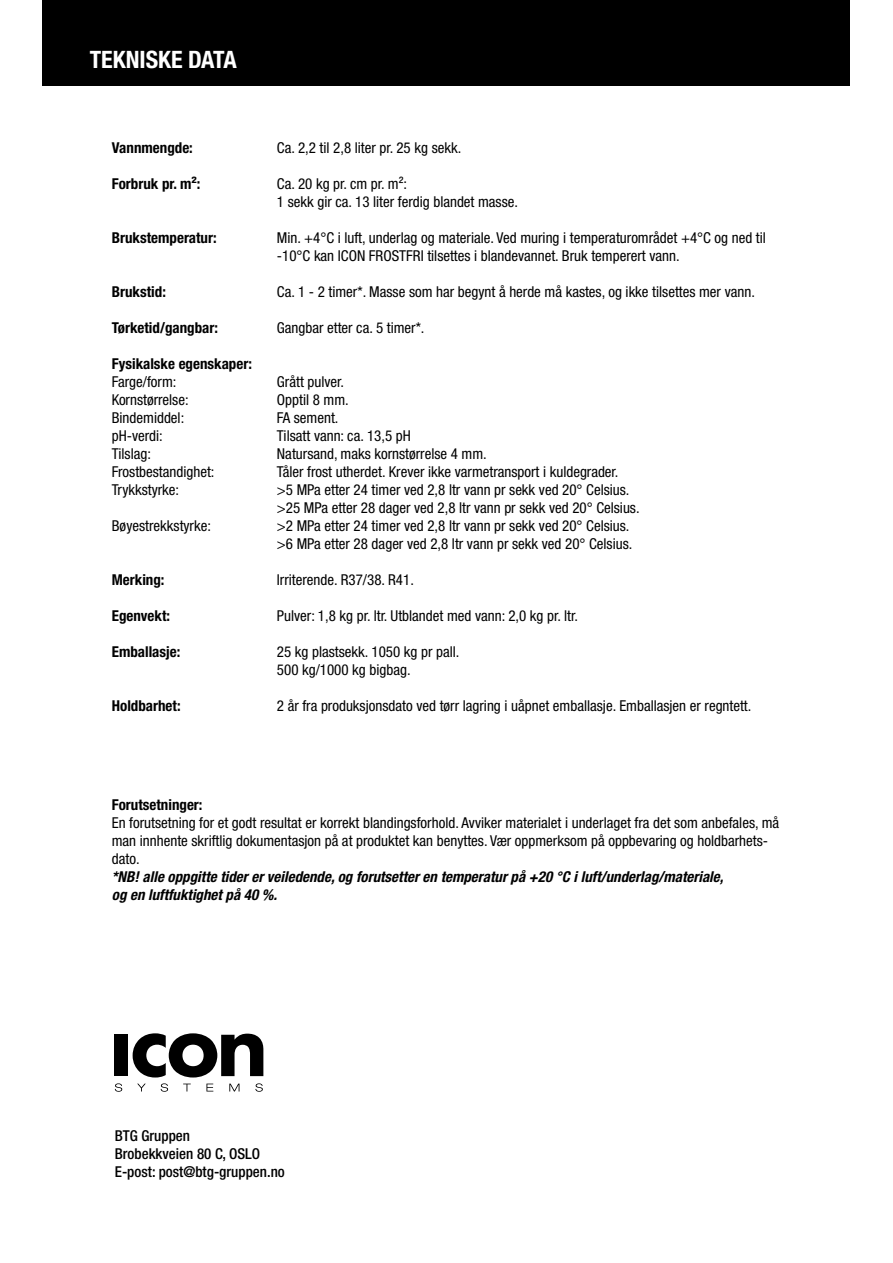
<style>
.page{position:relative;width:893px;height:1263px;background:#fff}
.page>*{position:absolute;margin:0;border:0;box-sizing:border-box;transform-origin:0 0}
.t1{font:700 condensed 24px "Helvetica Neue LT Pro";color:#fff}
.t2{font:condensed 15px/18px "Helvetica Neue LT Pro";color:#000}
.t3{font:700 condensed 15px "Helvetica Neue LT Pro";color:#000}
.t4{font:italic 700 condensed 15px "Helvetica Neue LT Pro";color:#000}
.t5{font:500 condensed 15px "Helvetica Neue LT Pro";color:#000}
</style>
<div class="page">
<div style="left:43px;top:0;width:807px;height:86px;background:#000"></div>
<svg style="left:115px;top:1083px;width:148px;height:9px"></svg>
<div style="left:115px;top:1035px;width:13px;height:41px;background:#000"></div>
<svg style="left:133px;top:1033px;width:130px;height:44px"></svg>
<p class="t1" style="left:90px;top:45px;width:149px">TEKNISKE DATA</p>
<p class="t3" style="left:112px;top:139px;width:83px">Vannmengde:</p>
<p class="t3" style="left:112px;top:175px;width:90px">Forbruk pr. m²:</p>
<p class="t3" style="left:112px;top:229px;width:106px">Brukstemperatur:</p>
<p class="t3" style="left:112px;top:283px;width:56px">Brukstid:</p>
<p class="t3" style="left:112px;top:319px;width:108px">Tørketid/gangbar:</p>
<p class="t3" style="left:112px;top:355px;width:142px">Fysikalske egenskaper:</p>
<p class="t2" style="left:112px;top:373px;width:66px">Farge/form:</p>
<p class="t2" style="left:112px;top:391px;width:78px">Kornstørrelse:</p>
<p class="t2" style="left:112px;top:409px;width:74px">Bindemiddel:</p>
<p class="t2" style="left:112px;top:427px;width:53px">pH-verdi:</p>
<p class="t2" style="left:112px;top:445px;width:41px">Tilslag:</p>
<p class="t2" style="left:112px;top:463px;width:104px">Frostbestandighet:</p>
<p class="t2" style="left:112px;top:481px;width:69px">Trykkstyrke:</p>
<p class="t2" style="left:112px;top:517px;width:101px">Bøyestrekkstyrke:</p>
<p class="t3" style="left:112px;top:571px;width:54px">Merking:</p>
<p class="t3" style="left:112px;top:607px;width:60px">Egenvekt:</p>
<p class="t3" style="left:112px;top:643px;width:70px">Emballasje:</p>
<p class="t3" style="left:112px;top:697px;width:70px">Holdbarhet:</p>
<p class="t2" style="left:277px;top:139px;width:186px">Ca. 2,2 til 2,8 liter pr. 25 kg sekk.</p>
<p class="t2" style="left:277px;top:175px;width:132px">Ca. 20 kg pr. cm pr. m²:</p>
<p class="t2" style="left:277px;top:193px;width:243px">1 sekk gir ca. 13 liter ferdig blandet masse.</p>
<p class="t2" style="left:277px;top:229px;width:490px">Min. +4°C i luft, underlag og materiale. Ved muring i temperaturområdet +4°C og ned til -10°C kan ICON FROSTFRI tilsettes i blandevannet. Bruk temperert vann.</p>
<p class="t2" style="left:277px;top:283px;width:479px">Ca. 1 - 2 timer*. Masse som har begynt å herde må kastes, og ikke tilsettes mer vann.</p>
<p class="t2" style="left:277px;top:319px;width:149px">Gangbar etter ca. 5 timer*.</p>
<p class="t2" style="left:277px;top:373px;width:69px">Grått pulver.</p>
<p class="t2" style="left:277px;top:391px;width:73px">Opptil 8 mm.</p>
<p class="t2" style="left:277px;top:409px;width:63px">FA sement.</p>
<p class="t2" style="left:277px;top:427px;width:135px">Tilsatt vann: ca. 13,5 pH</p>
<p class="t2" style="left:277px;top:445px;width:211px">Natursand, maks kornstørrelse 4 mm.</p>
<p class="t2" style="left:277px;top:463px;width:343px">Tåler frost utherdet. Krever ikke varmetransport i kuldegrader.</p>
<p class="t2" style="left:277px;top:481px;width:354px">&gt;5 MPa etter 24 timer ved 2,8 ltr vann pr sekk ved 20° Celsius.</p>
<p class="t2" style="left:277px;top:499px;width:364px">&gt;25 MPa etter 28 dager ved 2,8 ltr vann pr sekk ved 20° Celsius.</p>
<p class="t2" style="left:277px;top:517px;width:354px">&gt;2 MPa etter 24 timer ved 2,8 ltr vann pr sekk ved 20° Celsius.</p>
<p class="t2" style="left:277px;top:535px;width:357px">&gt;6 MPa etter 28 dager ved 2,8 ltr vann pr sekk ved 20° Celsius.</p>
<p class="t2" style="left:277px;top:571px;width:139px">Irriterende. R37/38. R41.</p>
<p class="t2" style="left:277px;top:607px;width:302px">Pulver: 1,8 kg pr. ltr. Utblandet med vann: 2,0 kg pr. ltr.</p>
<p class="t2" style="left:277px;top:643px;width:184px">25 kg plastsekk. 1050 kg pr pall.</p>
<p class="t2" style="left:277px;top:661px;width:135px">500 kg/1000 kg bigbag.</p>
<p class="t2" style="left:277px;top:697px;width:476px">2 år fra produksjonsdato ved tørr lagring i uåpnet emballasje. Emballasjen er regntett.</p>
<p class="t3" style="left:112px;top:795px;width:92px">Forutsetninger:</p>
<p class="t2" style="left:112px;top:813px;width:669px">En forutsetning for et godt resultat er korrekt blandingsforhold. Avviker materialet i underlaget fra det som anbefales, må man innhente skriftlig dokumentasjon på at produktet kan benyttes. Vær oppmerksom på oppbevaring og holdbarhets&shy;dato.</p>
<p class="t4" style="left:112px;top:867px;width:613px">*NB! alle oppgitte tider er veiledende, og forutsetter en temperatur på +20 °C i luft/underlag/materiale,</p>
<p class="t4" style="left:112px;top:885px;width:167px">og en luftfuktighet på 40 %.</p>
<p class="t5" style="left:115px;top:1127px;width:77px">BTG Gruppen</p>
<p class="t5" style="left:115px;top:1145px;width:147px">Brobekkveien 80 C, OSLO</p>
<p class="t5" style="left:115px;top:1163px;width:172px">E-post: post@btg-gruppen.no</p>
</div>
